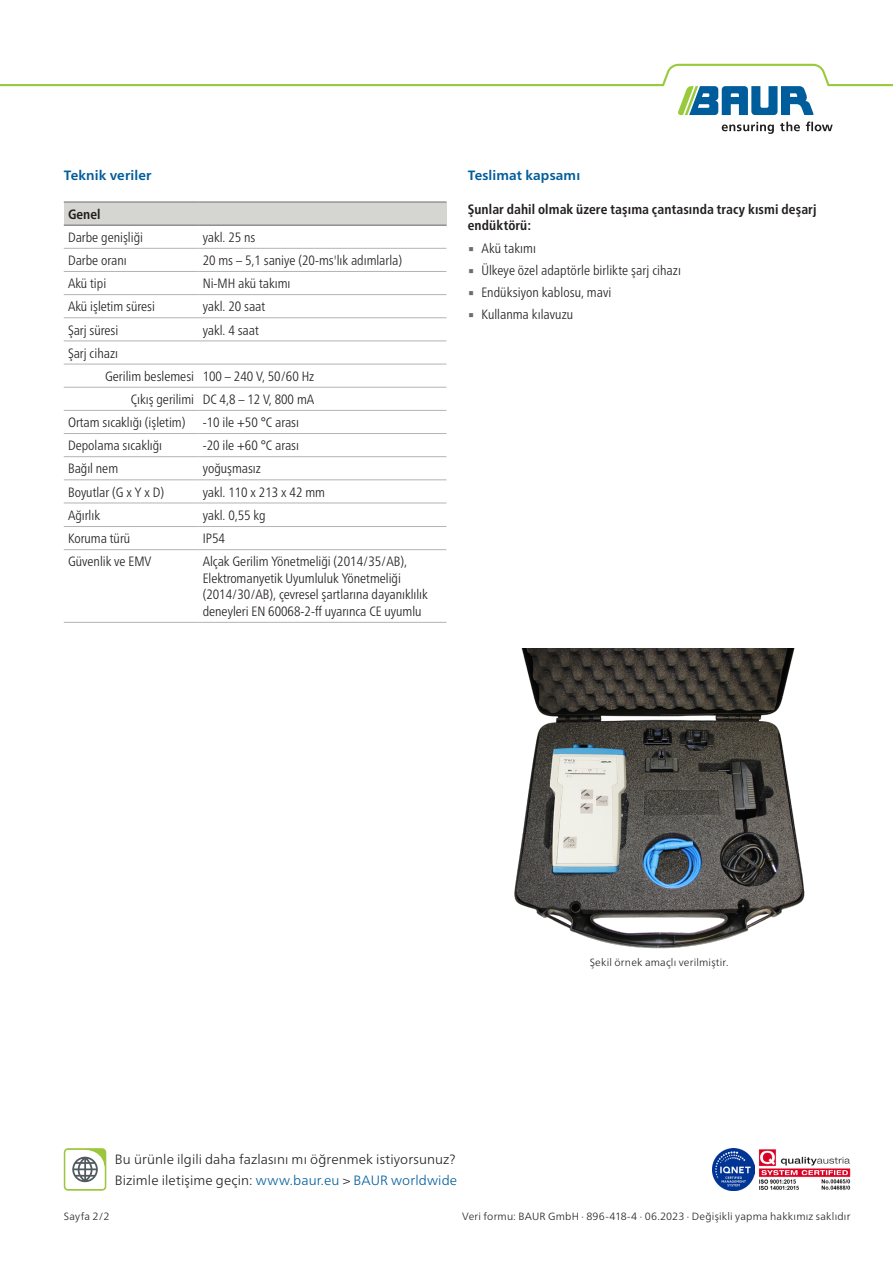
<style>
.page{position:relative;width:893px;height:1263px;background:#fff}
.page>*{position:absolute;margin:0;border:0;box-sizing:border-box;transform-origin:0 0}
.DB_-_Tabelle_Inhalt{font:300 condensed 13.5px/16.5px "Frutiger Neue LTW1 G";color:#231f20}
.t1{font:300 13.5px/21.3px "Frutiger Neue LTW1 G";letter-spacing:.005em;color:#231f20}
.DB_-_Condensed_Unterüberschrift{font:700 condensed 13.5px/16.5px "Frutiger Neue LTW1 G";letter-spacing:.01em;color:#231f20}
.DB_-_Tabelle_Inhalt_rechtsbündig{font:300 condensed 13.5px "Frutiger Neue LTW1 G";color:#231f20}
.DB_-_Condensed_Überschrift{font:700 13.5px "Frutiger Neue LTW1 G";letter-spacing:.01em;color:#005d9c}
.DB_-_Tabelle_Überschrift{font:700 condensed 13.5px "Frutiger Neue LTW1 G";color:#231f20}
.DB_-_Fußnote{font:300 10.5px "Frutiger Neue LTW1 G";letter-spacing:.02em;color:#231f20}
.s1{font-family:"Lucida Sans Unicode";font-weight:400;font-stretch:normal;color:#6c6d70}
.s2{color:#005d9c}
</style>
<div class="page">
<svg style="left:722px;top:122px;width:52px;height:12px"></svg>
<svg style="left:780px;top:122px;width:20px;height:9px"></svg>
<svg style="left:806px;top:122px;width:27px;height:9px"></svg>
<svg style="left:0;top:64px;width:893px;height:51px"></svg>
<div style="left:64px;top:202px;width:382px;height:23px;background:#d5d6d2"></div>
<hr style="left:64px;top:294px;width:134px;height:1px;background:#b2b3b7">
<hr style="left:198px;top:294px;width:248px;height:1px;background:#b2b3b7">
<hr style="left:64px;top:317px;width:134px;height:1px;background:#b2b3b7">
<hr style="left:198px;top:317px;width:248px;height:1px;background:#b2b3b7">
<hr style="left:64px;top:341px;width:134px;height:1px;background:#b2b3b7">
<hr style="left:198px;top:341px;width:248px;height:1px;background:#b2b3b7">
<hr style="left:64px;top:364px;width:134px;height:1px;background:#b2b3b7">
<hr style="left:198px;top:364px;width:248px;height:1px;background:#b2b3b7">
<hr style="left:64px;top:387px;width:134px;height:1px;background:#b2b3b7">
<hr style="left:198px;top:387px;width:248px;height:1px;background:#b2b3b7">
<hr style="left:64px;top:410px;width:134px;height:1px;background:#b2b3b7">
<hr style="left:198px;top:410px;width:248px;height:1px;background:#b2b3b7">
<hr style="left:64px;top:433px;width:134px;height:1px;background:#b2b3b7">
<hr style="left:198px;top:433px;width:248px;height:1px;background:#b2b3b7">
<hr style="left:64px;top:456px;width:134px;height:1px;background:#b2b3b7">
<hr style="left:198px;top:456px;width:248px;height:1px;background:#b2b3b7">
<hr style="left:64px;top:479px;width:134px;height:1px;background:#b2b3b7">
<hr style="left:198px;top:479px;width:248px;height:1px;background:#b2b3b7">
<hr style="left:64px;top:503px;width:134px;height:1px;background:#b2b3b7">
<hr style="left:198px;top:503px;width:248px;height:1px;background:#b2b3b7">
<hr style="left:64px;top:526px;width:134px;height:1px;background:#b2b3b7">
<hr style="left:198px;top:526px;width:248px;height:1px;background:#b2b3b7">
<hr style="left:64px;top:549px;width:134px;height:1px;background:#b2b3b7">
<hr style="left:198px;top:549px;width:248px;height:1px;background:#b2b3b7">
<hr style="left:64px;top:225px;width:134px;height:1px;background:#6c6d70">
<hr style="left:198px;top:225px;width:248px;height:1px;background:#6c6d70">
<hr style="left:64px;top:248px;width:134px;height:1px;background:#b2b3b7">
<hr style="left:198px;top:248px;width:248px;height:1px;background:#b2b3b7">
<hr style="left:64px;top:271px;width:134px;height:1px;background:#b2b3b7">
<hr style="left:198px;top:271px;width:248px;height:1px;background:#b2b3b7">
<hr style="left:64px;top:202px;width:134px;height:1px;background:#6c6d70">
<hr style="left:198px;top:202px;width:248px;height:1px;background:#6c6d70">
<hr style="left:64px;top:622px;width:134px;height:1px;background:#b2b3b7">
<hr style="left:198px;top:622px;width:248px;height:1px;background:#b2b3b7">
<img style="left:514px;top:648px;width:291px;height:301px">
<svg style="left:64px;top:1148px;width:42px;height:43px"></svg>
<img style="left:712px;top:1148px;width:43px;height:42px">
<img style="left:758px;top:1149px;width:92px;height:41px">
<p class="DB_-_Condensed_Überschrift" style="left:64px;top:166px;width:89px">Teknik veriler</p>
<p class="DB_-_Tabelle_Überschrift" style="left:68px;top:204px;width:34px">Genel</p>
<p class="DB_-_Tabelle_Inhalt" style="left:68px;top:228px;width:77px">Darbe genişliği</p>
<p class="DB_-_Tabelle_Inhalt" style="left:203px;top:228px;width:54px">yakl. 25 ns</p>
<p class="DB_-_Tabelle_Inhalt" style="left:68px;top:251px;width:60px">Darbe oranı</p>
<p class="DB_-_Tabelle_Inhalt" style="left:203px;top:251px;width:201px">20 ms – 5,1 saniye (20-ms'lık adımlarla)</p>
<p class="DB_-_Tabelle_Inhalt" style="left:68px;top:274px;width:40px">Akü tipi</p>
<p class="DB_-_Tabelle_Inhalt" style="left:203px;top:274px;width:89px">Ni-MH akü takımı</p>
<p class="DB_-_Tabelle_Inhalt" style="left:68px;top:297px;width:89px">Akü işletim süresi</p>
<p class="DB_-_Tabelle_Inhalt" style="left:203px;top:297px;width:64px">yakl. 20 saat</p>
<p class="DB_-_Tabelle_Inhalt" style="left:68px;top:320px;width:52px">Şarj süresi</p>
<p class="DB_-_Tabelle_Inhalt" style="left:203px;top:320px;width:58px">yakl. 4 saat</p>
<p class="DB_-_Tabelle_Inhalt" style="left:68px;top:344px;width:51px">Şarj cihazı</p>
<p class="DB_-_Tabelle_Inhalt_rechtsbündig" style="left:105px;top:366px;width:91px">Gerilim beslemesi</p>
<p class="DB_-_Tabelle_Inhalt" style="left:203px;top:367px;width:113px">100 – 240 V, 50/60 Hz</p>
<p class="DB_-_Tabelle_Inhalt_rechtsbündig" style="left:131px;top:389px;width:65px">Çıkış gerilimi</p>
<p class="DB_-_Tabelle_Inhalt" style="left:203px;top:390px;width:113px">DC 4,8 – 12 V, 800 mA</p>
<p class="DB_-_Tabelle_Inhalt" style="left:68px;top:413px;width:119px">Ortam sıcaklığı (işletim)</p>
<p class="DB_-_Tabelle_Inhalt" style="left:203px;top:413px;width:98px">-10 ile +50 °C arası</p>
<p class="DB_-_Tabelle_Inhalt" style="left:68px;top:436px;width:96px">Depolama sıcaklığı</p>
<p class="DB_-_Tabelle_Inhalt" style="left:203px;top:436px;width:98px">-20 ile +60 °C arası</p>
<p class="DB_-_Tabelle_Inhalt" style="left:68px;top:459px;width:52px">Bağıl nem</p>
<p class="DB_-_Tabelle_Inhalt" style="left:203px;top:459px;width:60px">yoğuşmasız</p>
<p class="DB_-_Tabelle_Inhalt" style="left:68px;top:483px;width:98px">Boyutlar (G x Y x D)</p>
<p class="DB_-_Tabelle_Inhalt" style="left:203px;top:483px;width:124px">yakl. 110 x 213 x 42 mm</p>
<p class="DB_-_Tabelle_Inhalt" style="left:68px;top:506px;width:33px">Ağırlık</p>
<p class="DB_-_Tabelle_Inhalt" style="left:203px;top:506px;width:64px">yakl. 0,55 kg</p>
<p class="DB_-_Tabelle_Inhalt" style="left:68px;top:529px;width:64px">Koruma türü</p>
<p class="DB_-_Tabelle_Inhalt" style="left:203px;top:529px;width:24px">IP54</p>
<p class="DB_-_Tabelle_Inhalt" style="left:68px;top:552px;width:85px">Güvenlik ve EMV</p>
<p class="DB_-_Tabelle_Inhalt" style="left:203px;top:552px;width:227px">Alçak Gerilim Yönetmeliği (2014/35/AB), Elektromanyetik Uyumluluk Yönetmeliği (2014/30/AB), çevresel şartlarına dayanıklılık deneyleri EN 60068-2-ff uyarınca CE uyumlu</p>
<p class="DB_-_Condensed_Überschrift" style="left:468px;top:166px;width:114px">Teslimat kapsamı</p>
<p class="DB_-_Condensed_Unterüberschrift" style="left:468px;top:200px;width:350px">Şunlar dahil olmak üzere taşıma çantasında tracy kısmi deşarj endüktörü:</p>
<p class="DB_-_Tabelle_Inhalt" style="left:468px;top:239px;width:70px"><span class="s1">▪</span> Akü takımı</p>
<p class="DB_-_Tabelle_Inhalt" style="left:468px;top:261px;width:215px"><span class="s1">▪</span> Ülkeye özel adaptörle birlikte şarj cihazı</p>
<p class="DB_-_Tabelle_Inhalt" style="left:468px;top:283px;width:145px"><span class="s1">▪</span> Endüksiyon kablosu, mavi</p>
<p class="DB_-_Tabelle_Inhalt" style="left:468px;top:305px;width:107px"><span class="s1">▪</span> Kullanma kılavuzu</p>
<p class="t1" style="left:115px;top:1147px;width:344px">Bu ürünle ilgili daha fazlasını mı öğrenmek istiyorsunuz?<br>Bizimle iletişime geçin: <span class="s2">www.baur.eu</span> &gt; <span class="s2">BAUR worldwide</span></p>
<p class="DB_-_Fußnote" style="left:590px;top:954px;width:140px">Şekil örnek amaçlı verilmiştir.</p>
<p class="DB_-_Fußnote" style="left:64px;top:1208px;width:47px">Sayfa 2/2</p>
<p class="DB_-_Fußnote" style="left:462px;top:1208px;width:390px">Veri formu: BAUR GmbH · 896-418-4 · 06.2023 · Değişikli yapma hakkımız saklıdır</p>
</div>
